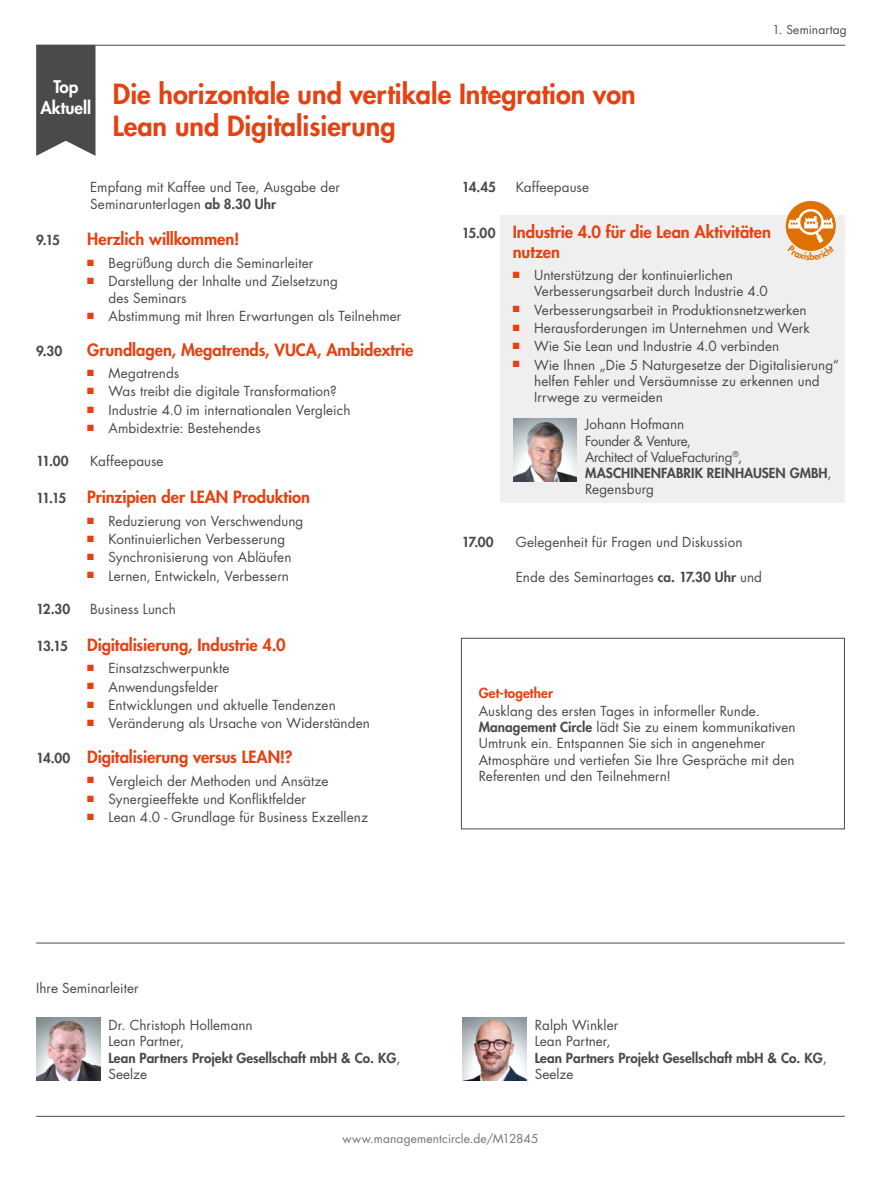
<style>
.page{position:relative;width:881px;height:1178px;background:#fff}
.page>*{position:absolute;margin:0;border:0;box-sizing:border-box;transform-origin:0 0}
.t1{font:800 27px/32.4px "Futura Std";color:#e74011}
.t2{font:800 16.95px "Futura Std";color:#fff}
.t3{font:800 16.5px/19.8px "Futura Std";letter-spacing:-.005em;color:#e74011}
.t4{font:13.5px/16.2px "Futura Std";letter-spacing:.005em;color:#4a4a49}
.t5{font:800 13.5px/16.2px "Futura Std";color:#4a4a49}
.t6{font:13.5px/16.2px "Futura Std";letter-spacing:-.02em;color:#4a4a49}
.t7{font:800 13.5px "Futura Std";letter-spacing:.005em;color:#e74011}
.t8{font:12px "Futura Std";letter-spacing:.01em;color:#757474}
.t9{font:12px "Futura Std";letter-spacing:.01em;color:#4a4a49}
.s1{font-weight:800}
.s2{font-size:13.5px;color:#4a4a49}
.s3{font-weight:400}
</style>
<div class="page">
<hr style="left:36px;top:943px;width:808px;height:1px;background:#4a4a49">
<hr style="left:36px;top:1116px;width:808px;height:1px;background:#4a4a49">
<div style="left:461px;top:638px;width:383px;height:191px;border:1px solid #4a4a49"></div>
<div style="left:500px;top:215px;width:344px;height:288px;background:#efefef"></div>
<img style="left:513px;top:418px;width:63px;height:64px">
<hr style="left:36px;top:45px;width:808px;height:1px;background:#4a4a49">
<svg style="left:36px;top:45px;width:59px;height:111px;background:#575756"></svg>
<img style="left:36px;top:1017px;width:64px;height:64px">
<img style="left:462px;top:1017px;width:64px;height:64px">
<div style="left:785px;top:201px;width:50px;height:50px;background:#de7100;border-radius:50%"></div>
<svg style="left:787px;top:207px;width:47px;height:44px"></svg>
<p class="t2" style="left:53px;top:76px;width:26px">Top</p>
<h1 class="t1" style="left:113px;top:77px;width:524px;text-indent:-72px"><sub>Aktuell</sub> Die horizontale und vertikale Integration von<br>Lean und Digitalisierung</h1>
<p class="t9" style="left:772px;top:22px;width:76px">1. Seminartag</p>
<p class="t4" style="left:90px;top:179px;width:251px">Empfang mit Kaffee und Tee, Ausgabe der<br>Seminarunterlagen <span class="s1">ab 8.30 Uhr</span></p>
<p class="t5" style="left:36px;top:232px;width:25px">9.15</p>
<p class="t3" style="left:87px;top:229px;width:154px">Herzlich willkommen!</p>
<p class="t4" style="left:87px;top:255px;width:227px"><sup>■</sup> Begrüßung durch die Seminarleiter</p>
<p class="t4" style="left:108px;top:273px;width:231px;text-indent:-21px"><sup>■</sup> Darstellung der Inhalte und Zielsetzung des Seminars</p>
<p class="t4" style="left:87px;top:308px;width:315px"><sup>■</sup> Abstimmung mit Ihren Erwartungen als Teilnehmer</p>
<p class="t5" style="left:36px;top:342px;width:27px">9.30</p>
<p class="t3" style="left:87px;top:340px;width:327px">Grundlagen, Megatrends, VUCA, Ambidextrie</p>
<p class="t4" style="left:87px;top:365px;width:93px"><sup>■</sup> Megatrends</p>
<p class="t4" style="left:87px;top:384px;width:251px"><sup>■</sup> Was treibt die digitale Transformation?</p>
<p class="t4" style="left:87px;top:402px;width:264px"><sup>■</sup> Industrie 4.0 im internationalen Vergleich</p>
<p class="t4" style="left:87px;top:420px;width:175px"><sup>■</sup> Ambidextrie: Bestehendes</p>
<p class="t5" style="left:36px;top:453px;width:34px">11.00</p>
<p class="t4" style="left:90px;top:453px;width:75px">Kaffeepause</p>
<p class="t5" style="left:36px;top:490px;width:32px">11.15</p>
<p class="t3" style="left:87px;top:487px;width:224px">Prinzipien der LEAN Produktion</p>
<p class="t4" style="left:87px;top:513px;width:217px"><sup>■</sup> Reduzierung von Verschwendung</p>
<p class="t4" style="left:87px;top:531px;width:199px"><sup>■</sup> Kontinuierlichen Verbesserung</p>
<p class="t4" style="left:87px;top:549px;width:206px"><sup>■</sup> Synchronisierung von Abläufen</p>
<p class="t4" style="left:87px;top:568px;width:203px"><sup>■</sup> Lernen, Entwickeln, Verbessern</p>
<p class="t5" style="left:36px;top:601px;width:35px">12.30</p>
<p class="t4" style="left:90px;top:601px;width:87px">Business Lunch</p>
<p class="t3" style="left:36px;top:635px;width:251px"><span class="s2">13.15</span> Digitalisierung, Industrie 4.0</p>
<p class="t4" style="left:87px;top:660px;width:144px"><sup>■</sup> Einsatzschwerpunkte</p>
<p class="t4" style="left:87px;top:679px;width:133px"><sup>■</sup> Anwendungsfelder</p>
<p class="t4" style="left:87px;top:697px;width:250px"><sup>■</sup> Entwicklungen und aktuelle Tendenzen</p>
<p class="t4" style="left:87px;top:715px;width:284px"><sup>■</sup> Veränderung als Ursache von Widerständen</p>
<p class="t3" style="left:36px;top:747px;width:258px"><span class="s2">14.00</span> Digitalisierung versus LEAN!?</p>
<p class="t4" style="left:87px;top:773px;width:243px"><sup>■</sup> Vergleich der Methoden und Ansätze</p>
<p class="t4" style="left:87px;top:791px;width:220px"><sup>■</sup> Synergieeffekte und Konfliktfelder</p>
<p class="t4" style="left:87px;top:809px;width:282px"><sup>■</sup> Lean 4.0 - Grundlage für Business Exzellenz</p>
<p class="t5" style="left:461px;top:179px;width:36px">14.45</p>
<p class="t4" style="left:515px;top:179px;width:75px">Kaffeepause</p>
<p class="t3" style="left:512px;top:222px;width:260px;text-indent:-51px"><span class="s2">15.00</span> Industrie 4.0 für die Lean Aktivitäten nutzen</p>
<p class="t4" style="left:534px;top:267px;width:235px;text-indent:-21px"><sup>■</sup> Unterstützung der kontinuierlichen<br>Verbesserungsarbeit durch Industrie 4.0</p>
<p class="t4" style="left:512px;top:302px;width:295px"><sup>■</sup> Verbesserungsarbeit in Produktionsnetzwerken</p>
<p class="t4" style="left:512px;top:320px;width:298px"><sup>■</sup> Herausforderungen im Unternehmen und Werk</p>
<p class="t4" style="left:512px;top:338px;width:268px"><sup>■</sup> Wie Sie Lean und Industrie 4.0 verbinden</p>
<p class="t4" style="left:534px;top:357px;width:306px;text-indent:-21px"><sup>■</sup> Wie Ihnen „Die 5 Naturgesetze der Digitalisierung“ helfen Fehler und Versäumnisse zu erkennen und<br>Irrwege zu vermeiden</p>
<p class="t6" style="left:585px;top:416px;width:248px">Johann Hofmann<br>Founder &amp; Venture,<br>Architect of ValueFacturing<sup>®</sup>,<br><span class="s1">MASCHINENFABRIK REINHAUSEN GMBH</span>,<br>Regensburg</p>
<p class="t5" style="left:461px;top:533px;width:33px">17.00</p>
<p class="t4" style="left:515px;top:534px;width:228px">Gelegenheit für Fragen und Diskussion</p>
<p class="t4" style="left:515px;top:569px;width:248px">Ende des Seminartages <span class="s1">ca. 17.30 Uhr</span> und</p>
<p class="t7" style="left:478px;top:684px;width:76px">Get-together</p>
<p class="t4" style="left:478px;top:703px;width:318px">Ausklang des ersten Tages in informeller Runde.<br><span class="s1">Management Circle</span> lädt Sie zu einem kommunikativen Umtrunk ein. Entspannen Sie sich in angenehmer Atmosphäre und vertiefen Sie Ihre Gespräche mit den Referenten und den Teilnehmern!</p>
<p class="t4" style="left:36px;top:980px;width:104px">Ihre Seminarleiter</p>
<p class="t4" style="left:108px;top:1017px;width:293px">Dr. Christoph Hollemann<br>Lean Partner,<br><span class="s1">Lean Partners Projekt Gesellschaft mbH &amp; Co. KG</span>,<br>Seelze</p>
<p class="t5" style="left:534px;top:1017px;width:293px"><span class="s3">Ralph Winkler<br>Lean Partner,<br></span>Lean Partners Projekt Gesellschaft mbH &amp; Co. KG<span class="s3">,<br>Seelze</span></p>
<p class="t8" style="left:342px;top:1131px;width:197px">www.managementcircle.de/M12845</p>
</div>
